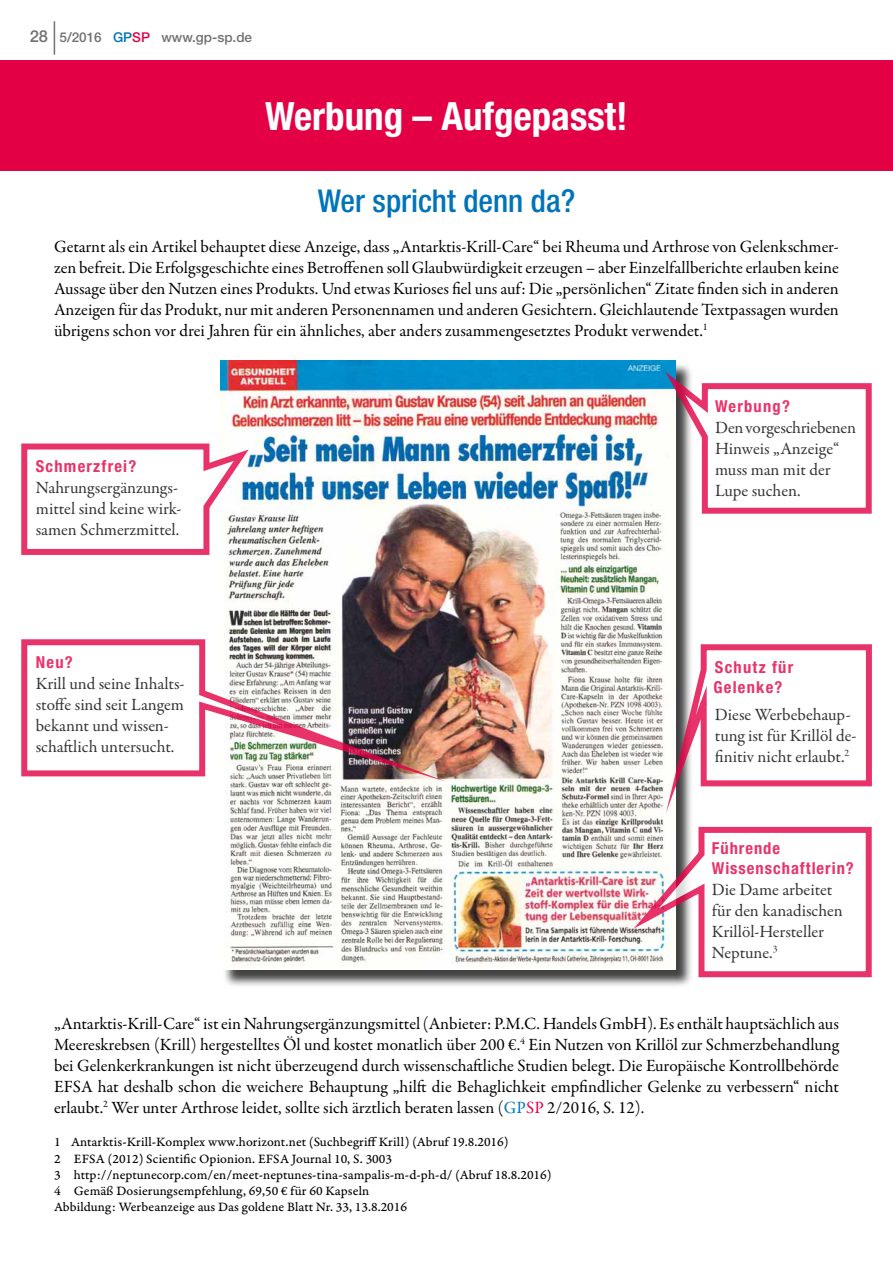
<style>
.page{position:relative;width:893px;height:1263px;background:#fff}
.page>*{position:absolute;margin:0;border:0;box-sizing:border-box;transform-origin:0 0}
.t1{font:700 condensed 39px "Helvetica Neue LT";color:#fff}
.t2{font:500 condensed 31.5px "Helvetica Neue LT Std";color:#0074bb}
.t3{font:17.25px/21px "Garamond Premr Pro";color:#000}
.t4{font:700 condensed 16.5px/19.8px "Helvetica Neue LT";letter-spacing:.075em;color:#e30045}
.t5{font:13.5px/16.2px "Garamond Premr Pro Capt";color:#000}
.t6{font:500 13.5px "Helvetica Neue LT";color:#707172}
.s1{font-size:16.5px}
.s2{color:#0074bb}
.s3{color:#e30045}
</style>
<div class="page">
<hr style="left:54px;top:21px;width:1px;height:34px;background:#707172">
<div style="left:222px;top:363px;width:472px;height:625px;background:#000;opacity:.75"></div>
<img style="left:220px;top:360px;width:455px;height:609px">
<div style="left:0;top:61px;width:893px;height:110px;background:#e30045"></div>
<svg style="left:21px;top:442px;width:229px;height:114px"></svg>
<svg style="left:664px;top:643px;width:208px;height:171px"></svg>
<svg style="left:664px;top:370px;width:208px;height:145px"></svg>
<svg style="left:21px;top:638px;width:426px;height:145px"></svg>
<svg style="left:632px;top:825px;width:240px;height:154px"></svg>
<p class="t6" style="left:30px;top:29px;width:224px"><span class="s1">28</span> 5/2016 <span class="s2">GP</span><span class="s3">SP</span> www.gp-sp.de</p>
<h1 class="t1" style="left:265px;top:93px;width:364px">Werbung – Aufgepasst!</h1>
<h2 class="t2" style="left:318px;top:182px;width:259px">Wer spricht denn da?</h2>
<p class="t3" style="left:54px;top:236px;width:786px;text-align:justify">Getarnt als ein Artikel behauptet diese Anzeige, dass „Antarktis-Krill-Care“ bei Rheuma und Arthrose von Gelenkschmer&shy;zen befreit. Die Erfolgsgeschichte eines Betroffenen soll Glaubwürdigkeit erzeugen – aber Einzelfallberichte erlauben keine Aussage über den Nutzen eines Produkts. Und etwas Kurioses fiel uns auf: Die „persönlichen“ Zitate finden sich in anderen Anzeigen für das Produkt, nur mit anderen Personennamen und anderen Gesichtern. Gleichlautende Textpassagen wurden übrigens schon vor drei Jahren für ein ähnliches, aber anders zusammengesetztes Produkt verwendet.<sup>1</sup></p>
<p class="t4" style="left:36px;top:456px;width:102px">Schmerzfrei?</p>
<p class="t3" style="left:36px;top:478px;width:147px">Nahrungsergänzungs&shy;mittel sind keine wirk&shy;samen Schmerzmittel.</p>
<p class="t4" style="left:36px;top:652px;width:39px">Neu?</p>
<p class="t3" style="left:36px;top:673px;width:150px">Krill und seine Inhalts&shy;stoffe sind seit Langem bekannt und wissen&shy;schaftlich untersucht.</p>
<p class="t4" style="left:715px;top:396px;width:76px">Werbung?</p>
<p class="t3" style="left:715px;top:417px;width:143px">Den vorgeschriebenen<br>Hinweis „Anzeige“ muss man mit der<br>Lupe suchen.</p>
<p class="t4" style="left:713px;top:657px;width:81px">Schutz für<br>Gelenke?</p>
<p class="t3" style="left:715px;top:704px;width:143px">Diese Werbebehaup&shy;tung ist für Krillöl de&shy;finitiv nicht erlaubt.<sup>2</sup></p>
<p class="t4" style="left:712px;top:838px;width:144px">Führende<br>Wissenschaftlerin?</p>
<p class="t3" style="left:712px;top:879px;width:132px">Die Dame arbeitet für den kanadischen<br>Krillöl-Hersteller<br>Neptune.<sup>3</sup></p>
<p class="t3" style="left:54px;top:1013px;width:786px;text-align:justify">„Antarktis-Krill-Care“ ist ein Nahrungsergänzungsmittel (Anbieter: P.M.C. Handels GmbH). Es enthält hauptsächlich aus Meereskrebsen (Krill) hergestelltes Öl und kostet monatlich über 200 €.<sup>4</sup> Ein Nutzen von Krillöl zur Schmerzbehandlung bei Gelenkerkrankungen ist nicht überzeugend durch wissenschaftliche Studien belegt. Die Europäische Kontrollbehörde EFSA hat deshalb schon die weichere Behauptung „hilft die Behaglichkeit empfindlicher Gelenke zu verbessern“ nicht erlaubt.<sup>2</sup> Wer unter Arthrose leidet, sollte sich ärztlich beraten lassen (<span class="s2">GP</span><span class="s3">SP</span> 2/2016, S. 12).</p>
<p class="t5" style="left:54px;top:1134px;width:499px">1 Antarktis-Krill-Komplex www.horizont.net (Suchbegriff Krill) (Abruf 19.8.2016)<br>2 EFSA (2012) Scientific Opionion. EFSA Journal 10, S. 3003<br>3 http://neptunecorp.com/en/meet-neptunes-tina-sampalis-m-d-ph-d/ (Abruf 18.8.2016)<br>4 Gemäß Dosierungsempfehlung, 69,50 € für 60 Kapseln<br>Abbildung: Werbeanzeige aus Das goldene Blatt Nr. 33, 13.8.2016</p>
</div>
